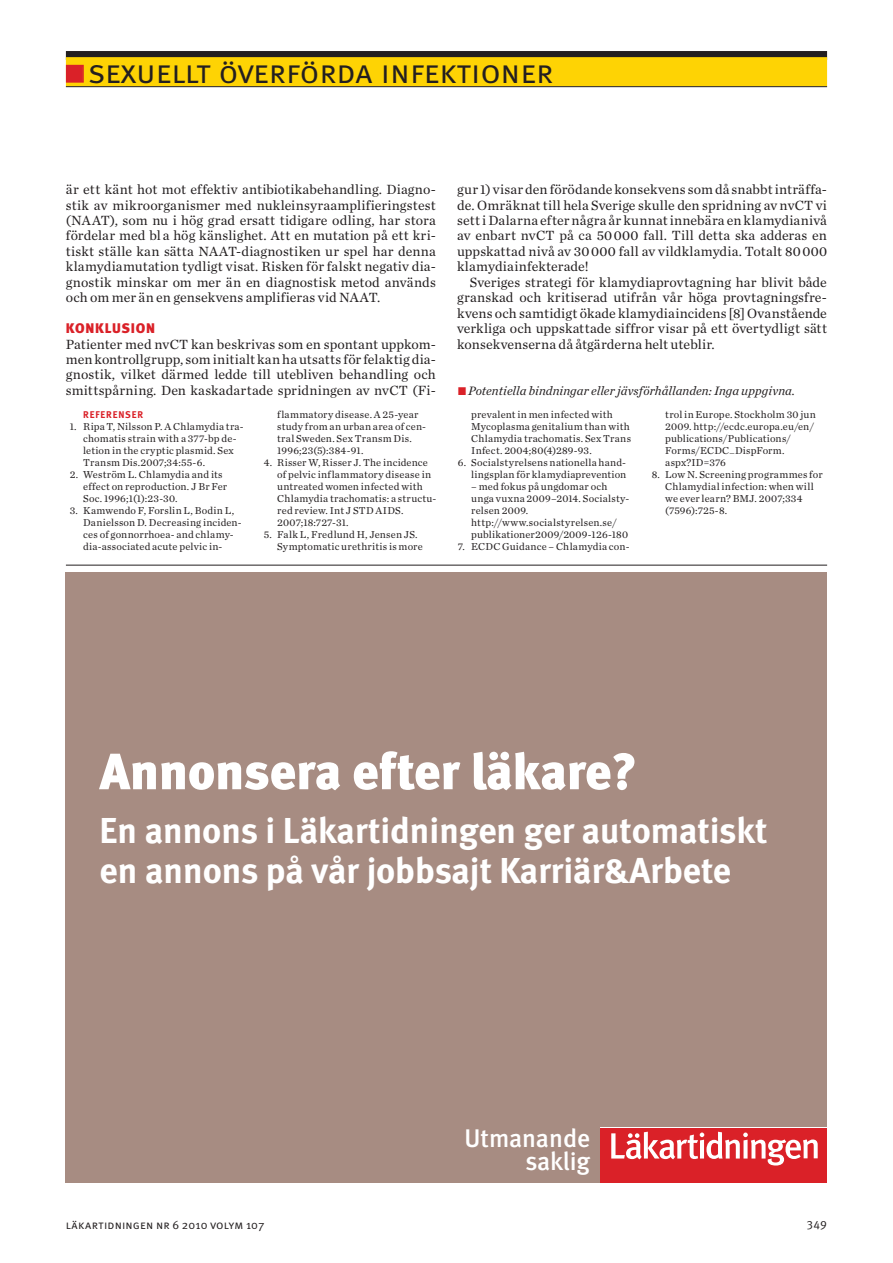
<style>
.page{position:relative;width:893px;height:1263px;background:#fff}
.page>*{position:absolute;margin:0;border:0;box-sizing:border-box;transform-origin:0 0}
.t1{font:51px "Meta LT Black";color:#fff}
.t2{font:36px/40.5px "Meta LT Bold";color:#fff}
.Vinj_Zapf-fyrkant{font:33px "Meta LT Normal Small Caps";color:#231f20}
.t3{font:25.5px/22.5px "Meta LT Medium";color:#fff;text-align:right}
.Br_indrag{font:13.95px/15.5px "Chronicle LT Text";letter-spacing:.005em;color:#231f20;text-align:justify}
.Br{font:13.95px/15.5px "Chronicle LT Text";letter-spacing:.01em;color:#231f20;text-align:justify}
.Mellanrub_metod{font:13.95px "Meta LT Black";letter-spacing:.05em;color:#da2128}
.Jäv{font:italic 12.75px "Chronicle LT Text";color:#231f20}
.Pagina_kolumntitel{font:12px "Meta LT Normal Small Caps";letter-spacing:.015em;color:#231f20}
.t4{font:12px "Meta LT Normal Utilities";color:#231f20}
.Referenstext{font:10.5px/12px "Chronicle LT Text";letter-spacing:.02em;color:#231f20}
.ReferensRub{font:9.75px "Meta LT Bold";letter-spacing:.09em;color:#da2128}
.s1{color:#da2128}
.s2{font-size:31.5px}
</style>
<div class="page">
<div style="left:66px;top:51px;width:761px;height:9px;background:#231f20"></div>
<div style="left:66px;top:57px;width:761px;height:30px;background:#fed304"></div>
<hr style="left:66px;top:86px;width:761px;height:1px;background:#231f20">
<div style="left:66px;top:65px;width:18px;height:18px;border:2px solid #da2128"></div>
<hr style="left:66px;top:565px;width:761px;height:1px;background:#231f20">
<div style="left:66px;top:573px;width:761px;height:610px;background:#a78c82"></div>
<div style="left:601px;top:1128px;width:226px;height:55px;background:#da2128"></div>
<svg style="left:611px;top:1132px;width:207px;height:33px"></svg>
<p class="Vinj_Zapf-fyrkant" style="left:66px;top:52px;width:489px"><span class="s1">■</span> sexuellt <span class="s2">ö</span>verf<span class="s2">ö</span>rda infektioner</p>
<p class="Br_indrag" style="left:66px;top:182px;width:371px">är ett känt hot mot effektiv antibiotikabehandling. Diagno&shy;stik av mikroorganismer med nukleinsyraamplifieringstest (NAAT), som nu i hög grad ersatt tidigare odling, har stora fördelar med bl a hög känslighet. Att en mutation på ett kri&shy;tiskt ställe kan sätta NAAT-diagnostiken ur spel har denna klamydiamutation tydligt visat. Risken för falskt negativ dia&shy;gnostik minskar om mer än en diagnostisk metod används och om mer än en gensekvens amplifieras vid NAAT.</p>
<p class="Mellanrub_metod" style="left:66px;top:320px;width:91px">KONKLUSION</p>
<p class="Br" style="left:66px;top:336px;width:371px">Patienter med nvCT kan beskrivas som en spontant uppkom&shy;men kontrollgrupp, som initialt kan ha utsatts för felaktig dia&shy;gnostik, vilket därmed ledde till utebliven behandling och smittspårning. Den kaskadartade spridningen av nvCT (Fi-</p>
<p class="ReferensRub" style="left:83px;top:409px;width:62px">REFERENSER</p>
<p class="Referenstext" style="left:83px;top:420px;width:162px;text-indent:-13px">1. Ripa T, Nilsson P. A Chlamydia tra&shy;chomatis strain with a 377-bp de&shy;letion in the cryptic plasmid. Sex<br>Transm Dis.2007;34:55-6.</p>
<p class="Referenstext" style="left:83px;top:468px;width:145px;text-indent:-13px">2. Weström L. Chlamydia and its effect on reproduction. J Br Fer<br>Soc. 1996;1(1):23-30.</p>
<p class="Referenstext" style="left:83px;top:504px;width:160px;text-indent:-13px">3. Kamwendo F, Forslin L, Bodin L, Danielsson D. Decreasing inciden&shy;ces of gonnorrhoea- and chlamy&shy;dia-associated acute pelvic in-</p>
<p class="Referenstext" style="left:277px;top:409px;width:150px">flammatory disease. A 25-year study from an urban area of cen&shy;tral Sweden. Sex Transm Dis.<br>1996;23(5):384-91.</p>
<p class="Referenstext" style="left:277px;top:457px;width:161px;text-indent:-13px">4. Risser W, Risser J. The incidence of pelvic inflammatory disease in untreated women infected with<br>Chlamydia trachomatis: a structu&shy;red review. Int J STD AIDS.<br>2007;18:727-31.</p>
<p class="Referenstext" style="left:277px;top:529px;width:147px;text-indent:-13px">5. Falk L, Fredlund H, Jensen JS.<br>Symptomatic urethritis is more</p>
<p class="Br" style="left:457px;top:182px;width:371px">gur 1) visar den förödande konsekvens som då snabbt inträffa&shy;de. Omräknat till hela Sverige skulle den spridning av nvCT vi sett i Dalarna efter några år kunnat innebära en klamydianivå av enbart nvCT på ca 50000 fall. Till detta ska adderas en uppskattad nivå av 30000 fall av vildklamydia. Totalt 80000 klamydiainfekterade!</p>
<p class="Br_indrag" style="left:457px;top:274px;width:371px;text-indent:13px">Sveriges strategi för klamydiaprovtagning har blivit både granskad och kritiserad utifrån vår höga provtagningsfre&shy;kvens och samtidigt ökade klamydiaincidens [8] Ovanstående verkliga och uppskattade siffror visar på ett övertydligt sätt konsekvenserna då åtgärderna helt uteblir.</p>
<p class="Jäv" style="left:458px;top:383px;width:338px"><span class="s1">■</span> Potentiella bindningar eller jävsförhållanden: Inga uppgivna.</p>
<p class="Referenstext" style="left:471px;top:409px;width:161px">prevalent in men infected with<br>Mycoplasma genitalium than with<br>Chlamydia trachomatis. Sex Trans<br>Infect. 2004;80(4)289-93.</p>
<p class="Referenstext" style="left:458px;top:457px;width:170px;text-align:right">6. Socialstyrelsens nationella hand&shy;lingsplan för klamydiaprevention</p>
<p class="Referenstext" style="left:471px;top:481px;width:160px">– med fokus på ungdomar och unga vuxna 2009–2014. Socialsty&shy;relsen 2009. http://www.socialstyrelsen.se/ publikationer2009/2009-126-180</p>
<p class="Referenstext" style="left:458px;top:541px;width:173px">7. ECDC Guidance – Chlamydia con-</p>
<p class="Referenstext" style="left:665px;top:409px;width:152px">trol in Europe. Stockholm 30 jun<br>2009. http://ecdc.europa.eu/en/ publications/Publications/<br>Forms/ECDC_DispForm. aspx?ID=376</p>
<p class="Referenstext" style="left:665px;top:469px;width:159px;text-indent:-13px">8. Low N. Screening programmes for<br>Chlamydial infection: when will we ever learn? BMJ. 2007;334 (7596):725-8.</p>
<p class="t1" style="left:100px;top:741px;width:539px">Annonsera efter läkare?</p>
<p class="t2" style="left:100px;top:809px;width:669px">En annons i Läkartidningen ger automatiskt en annons på vår jobbsajt Karriär&amp;Arbete</p>
<p class="t3" style="left:465px;top:1127px;width:127px">Utmanande saklig</p>
<p class="Pagina_kolumntitel" style="left:66px;top:1218px;width:200px">läkartidningen nr 6 2010 volym 107</p>
<p class="t4" style="left:807px;top:1218px;width:21px">349</p>
</div>
